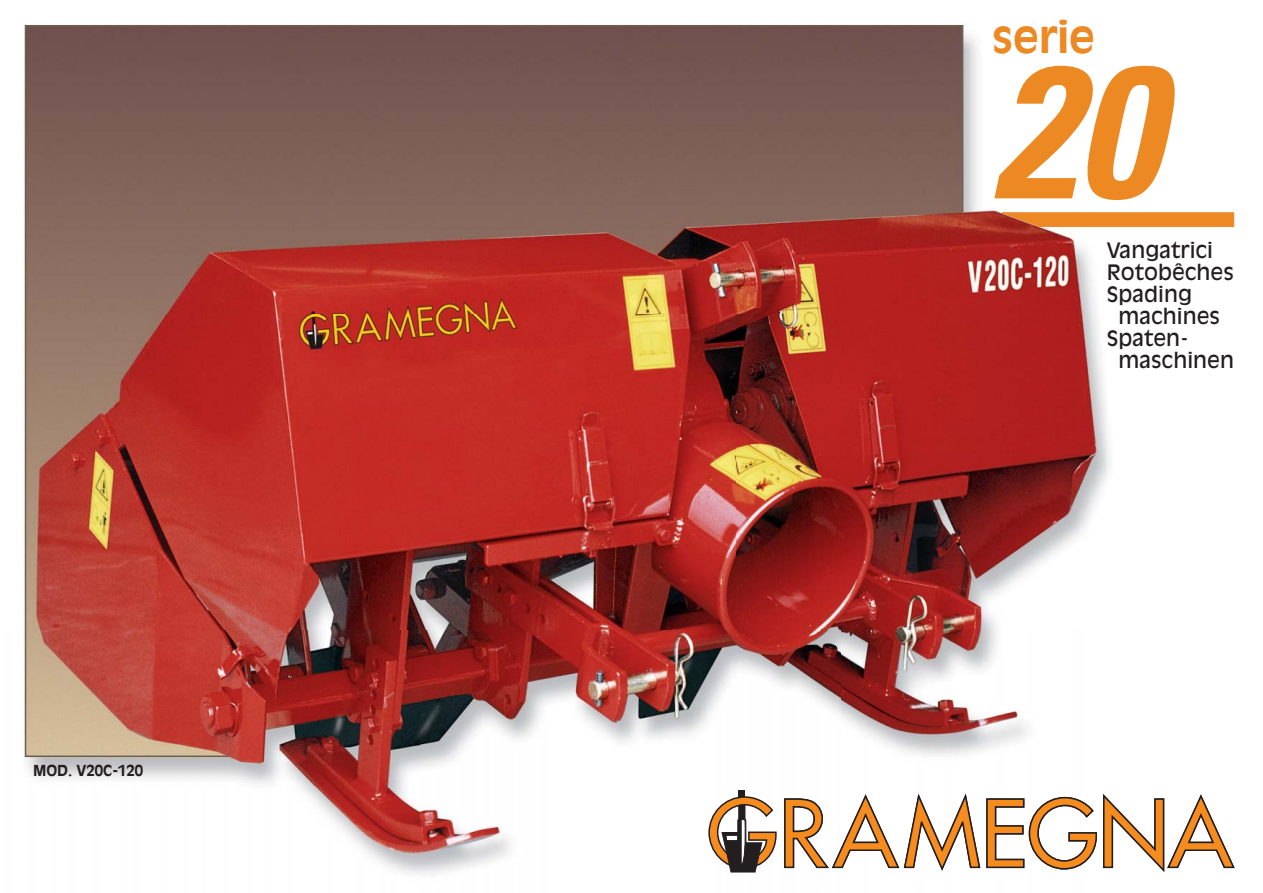
<style>
.page{position:relative;width:1263px;height:893px;background:#fff}
.page>*{position:absolute;margin:0;border:0;box-sizing:border-box;transform-origin:0 0}
.t1{font:italic 700 condensed 187.5px "Univers";color:#ed8922}
.t2{font:700 42px "Antique Olive";color:#ed8922}
.t3{font:21px "Antique Olive";color:#231f20}
.t4{font:700 15px "Antique Olive";color:#231f20}
</style>
<div class="page">
<img style="left:26px;top:32px;width:1084px;height:843px">
<img style="left:24px;top:24px;width:940px;height:734px">
<svg style="left:1000px;top:211px;width:235px;height:17px;background:#e98f3f"></svg>
<svg style="left:783px;top:791px;width:452px;height:83px"></svg>
<div style="left:739px;top:791px;width:6px;height:7px;background:#231f20"></div>
<svg style="left:708px;top:795px;width:69px;height:77px"></svg>
<p class="t4" style="left:33px;top:764px;width:112px">MOD. V20C-120</p>
<h2 class="t2" style="left:992px;top:20px;width:104px">serie</h2>
<h1 class="t1" style="left:992px;top:63px;width:205px">20</h1>
<p class="t3" style="left:1107px;top:242px;width:108px">Vangatrici</p>
<p class="t3" style="left:1107px;top:264px;width:129px">Rotobêches</p>
<p class="t3" style="left:1107px;top:286px;width:87px">Spading</p>
<p class="t3" style="left:1118px;top:308px;width:103px">machines</p>
<p class="t3" style="left:1107px;top:330px;width:83px">Spaten-</p>
<p class="t3" style="left:1118px;top:352px;width:117px">maschinen</p>
</div>
